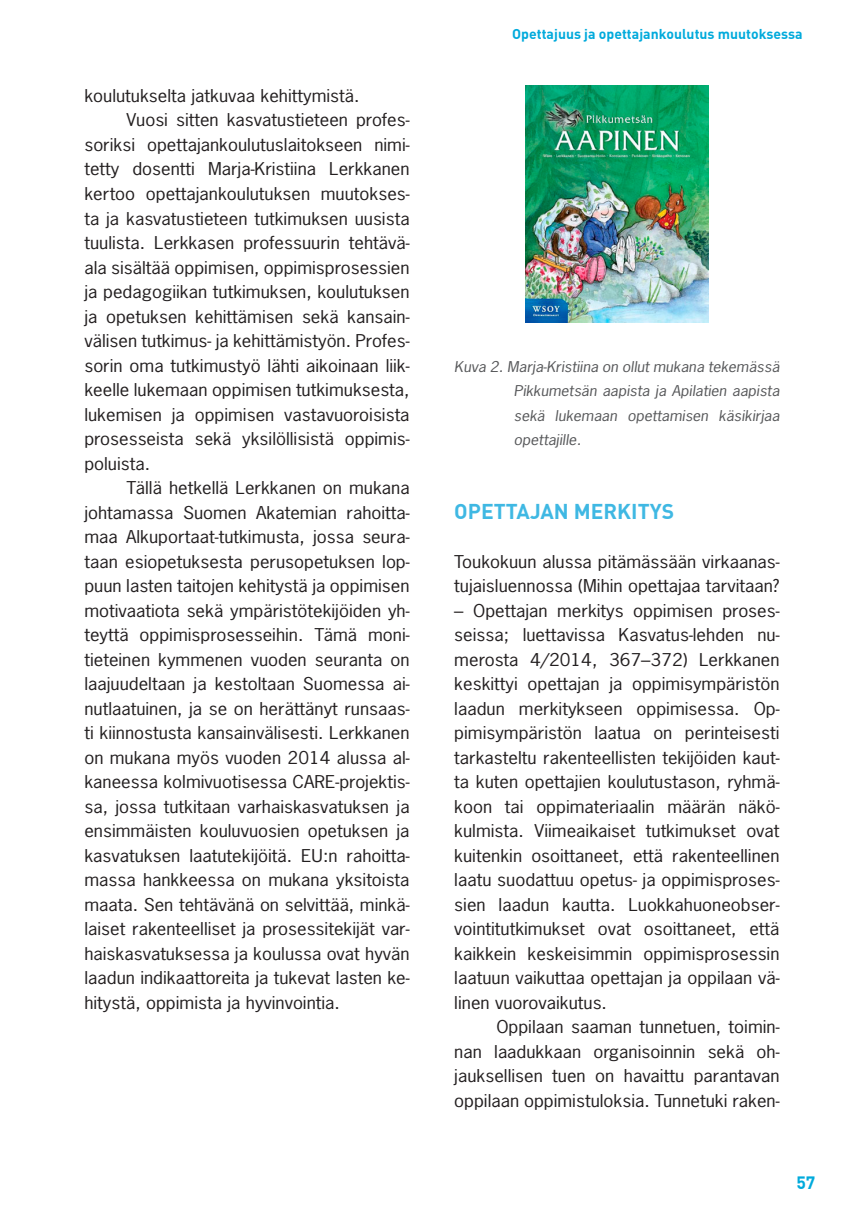
<style>
.page{position:relative;width:859px;height:1221px;background:#fff}
.page>*{position:absolute;margin:0;border:0;box-sizing:border-box;transform-origin:0 0}
.Otsikko_2{font:700 21px "DIN Pro";color:#3fb8e3}
.t1{font:700 17.5px "DIN Pro";color:#00aadc}
.Leipäteksti_Jatko{font:16.62px/24.5px "News Gothic Std";color:#231f20;text-align:justify;scale:1.12 1}
.Leipäteksti_aloitus{font:16.62px/24.5px "News Gothic Std";color:#231f20;scale:1.12 1}
.Kuva_ja_taulukko_tek{font:italic 14px/24.5px "News Gothic Std";color:#57585a;text-align:justify;scale:1.12 1}
.t2{font:700 14px "DIN Pro";color:#00aadc}
</style>
<div class="page">
<img style="left:525px;top:85px;width:183px;height:237px">
<p class="Leipäteksti_aloitus" style="left:84px;top:83px;width:247px">koulutukselta jatkuvaa kehittymistä.</p>
<p class="Leipäteksti_Jatko" style="left:84px;top:108px;width:292px;text-indent:42px">Vuosi sitten kasvatustieteen profes&shy;soriksi opettajankoulutuslaitokseen nimi&shy;tetty dosentti Marja-Kristiina Lerkkanen kertoo opettajankoulutuksen muutokses&shy;ta ja kasvatustieteen tutkimuksen uusista tuulista. Lerkkasen professuurin tehtävä&shy;ala sisältää oppimisen, oppimisprosessien ja pedagogiikan tutkimuksen, koulutuksen ja opetuksen kehittämisen sekä kansain&shy;välisen tutkimus- ja kehittämistyön. Profes&shy;sorin oma tutkimustyö lähti aikoinaan liik&shy;keelle lukemaan oppimisen tutkimuksesta, lukemisen ja oppimisen vastavuoroisista prosesseista sekä yksilöllisistä oppimis&shy;poluista.</p>
<p class="Leipäteksti_Jatko" style="left:84px;top:475px;width:292px;text-indent:42px">Tällä hetkellä Lerkkanen on mukana johtamassa Suomen Akatemian rahoitta&shy;maa Alkuportaat-tutkimusta, jossa seura&shy;taan esiopetuksesta perusopetuksen lop&shy;puun lasten taitojen kehitystä ja oppimisen motivaatiota sekä ympäristötekijöiden yh&shy;teyttä oppimisprosesseihin. Tämä moni&shy;tieteinen kymmenen vuoden seuranta on laajuudeltaan ja kestoltaan Suomessa ai&shy;nutlaatuinen, ja se on herättänyt runsaas&shy;ti kiinnostusta kansainvälisesti. Lerkkanen on mukana myös vuoden 2014 alussa al&shy;kaneessa kolmivuotisessa CARE-projektis&shy;sa, jossa tutkitaan varhaiskasvatuksen ja ensimmäisten kouluvuosien opetuksen ja kasvatuksen laatutekijöitä. EU:n rahoitta&shy;massa hankkeessa on mukana yksitoista maata. Sen tehtävänä on selvittää, minkä&shy;laiset rakenteelliset ja prosessitekijät var&shy;haiskasvatuksessa ja koulussa ovat hyvän laadun indikaattoreita ja tukevat lasten ke&shy;hitystä, oppimista ja hyvinvointia.</p>
<p class="t2" style="left:512px;top:24px;width:292px">Opettajuus ja opettajankoulutus muutoksessa</p>
<p class="Kuva_ja_taulukko_tek" style="left:513px;top:354px;width:238px;text-indent:-60px">Kuva 2. Marja-Kristiina on ollut mukana tekemässä Pikkumetsän aapista ja Apilatien aapista sekä lukemaan opettamisen käsikirjaa opettajille.</p>
<p class="Otsikko_2" style="left:454px;top:497px;width:221px">OPETTAJAN MERKITYS</p>
<p class="Leipäteksti_aloitus" style="left:454px;top:549px;width:292px">Toukokuun alussa pitämässään virkaanas&shy;tujaisluennossa (Mihin opettajaa tarvitaan?</p>
<p class="Leipäteksti_aloitus" style="left:454px;top:598px;width:292px;text-align:justify">– Opettajan merkitys oppimisen proses&shy;seissa; luettavissa Kasvatus-lehden nu&shy;merosta 4/2014, 367–372) Lerkkanen keskittyi opettajan ja oppimisympäristön laadun merkitykseen oppimisessa. Op&shy;pimisympäristön laatua on perinteisesti tarkasteltu rakenteellisten tekijöiden kaut&shy;ta kuten opettajien koulutustason, ryhmä&shy;koon tai oppimateriaalin määrän näkö&shy;kulmista. Viimeaikaiset tutkimukset ovat kuitenkin osoittaneet, että rakenteellinen laatu suodattuu opetus- ja oppimisproses&shy;sien laadun kautta. Luokkahuoneobser&shy;vointitutkimukset ovat osoittaneet, että kaikkein keskeisimmin oppimisprosessin laatuun vaikuttaa opettajan ja oppilaan vä&shy;linen vuorovaikutus.</p>
<p class="Leipäteksti_Jatko" style="left:454px;top:1014px;width:292px;text-indent:42px">Oppilaan saaman tunnetuen, toimin&shy;nan laadukkaan organisoinnin sekä oh&shy;jauksellisen tuen on havaittu parantavan oppilaan oppimistuloksia. Tunnetuki raken-</p>
<p class="t1" style="left:796px;top:1171px;width:21px">57</p>
</div>
